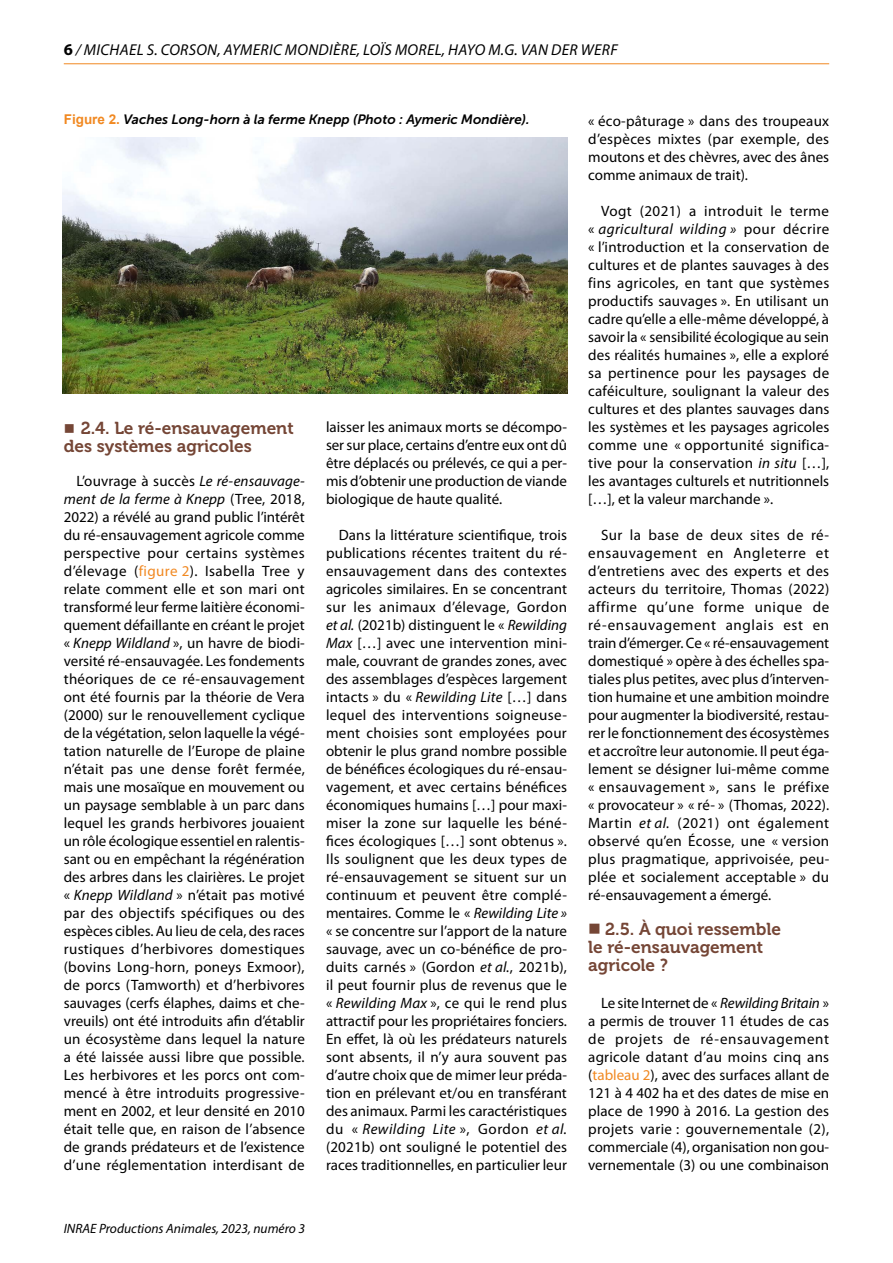
<style>
.page{position:relative;width:893px;height:1263px;background:#fff}
.page>*{position:absolute;margin:0;border:0;box-sizing:border-box;transform-origin:0 0}
.t1{font:17.25px/18px "Museo 700";color:#754636}
.t2{font:italic 15.75px "Myriad Pro";letter-spacing:.02em;color:#000}
.t3{font:15px/18px "Myriad Pro";color:#000;text-align:justify}
.t4{font:italic 13.5px "Museo Sans 700";color:#000}
.t5{font:italic 13.5px "Myriad Pro";color:#000}
.s1{font-weight:700;font-style:normal;font-size:16.5px}
.s2{font-family:"Arial";font-weight:700;font-style:normal;color:#f18922}
.s3{font-style:italic}
.s4{color:#f18922}
</style>
<div class="page">
<hr style="left:64px;top:63px;width:765px;height:1px;background:#f18922">
<img style="left:63px;top:137px;width:505px;height:257px">
<p class="t2" style="left:64px;top:40px;width:42px"><span class="s1">6</span> / Michael</p>
<p class="t2" style="left:147px;top:40px;width:33px">s. Corson</p>
<p class="t2" style="left:217px;top:40px;width:33px">, Aymeric</p>
<p class="t2" style="left:285px;top:40px;width:11px">mondière</p>
<p class="t2" style="left:357px;top:40px;width:49px">, Loïs morel</p>
<p class="t2" style="left:442px;top:40px;width:177px">, Hayo M.G. VAN DER WERF</p>
<p class="t4" style="left:64px;top:112px;width:467px"><span class="s2">Figure 2.</span> Vaches Long-horn à la ferme Knepp (Photo : Aymeric Mondière).</p>
<p class="t1" style="left:64px;top:419px;width:231px;text-indent:17px">2.4. Le ré-ensauvagement des systèmes agricoles</p>
<p class="t3" style="left:64px;top:472px;width:243px;text-indent:13px">L’ouvrage à succès <span class="s3">Le ré-ensauvage&shy;ment de la ferme à Knepp</span> (Tree, 2018, 2022) a révélé au grand public l’intérêt du ré-ensauvagement agricole comme perspective pour certains systèmes d’élevage (<span class="s4">figure 2</span>). Isabella Tree y relate comment elle et son mari ont transformé leur ferme laitière économi&shy;quement défaillante en créant le projet « <span class="s3">Knepp Wildland</span> », un havre de biodi&shy;versité ré-ensauvagée. Les fondements théoriques de ce ré-ensauvagement ont été fournis par la théorie de Vera (2000) sur le renouvellement cyclique de la végétation, selon laquelle la végé&shy;tation naturelle de l’Europe de plaine n’était pas une dense forêt fermée, mais une mosaïque en mouvement ou un paysage semblable à un parc dans lequel les grands herbivores jouaient un rôle écologique essentiel en ralentis&shy;sant ou en empêchant la régénération des arbres dans les clairières. Le projet « <span class="s3">Knepp Wildland</span> » n’était pas motivé par des objectifs spécifiques ou des espèces cibles. Au lieu de cela, des races rustiques d’herbivores domestiques (bovins Long-horn, poneys Exmoor), de porcs (Tamworth) et d’herbivores sauvages (cerfs élaphes, daims et che&shy;vreuils) ont été introduits afin d’établir un écosystème dans lequel la nature a été laissée aussi libre que possible.<br>Les herbivores et les porcs ont com&shy;mencé à être introduits progressive&shy;ment en 2002, et leur densité en 2010 était telle que, en raison de l’absence de grands prédateurs et de l’existence d’une réglementation interdisant de</p>
<p class="t5" style="left:64px;top:1220px;width:243px">INRAE Productions Animales, 2023, numéro 3</p>
<p class="t3" style="left:326px;top:418px;width:243px">laisser les animaux morts se décompo&shy;ser sur place, certains d’entre eux ont dû être déplacés ou prélevés, ce qui a per&shy;mis d’obtenir une production de viande biologique de haute qualité.</p>
<p class="t3" style="left:326px;top:526px;width:243px;text-indent:13px">Dans la littérature scientifique, trois publications récentes traitent du ré&shy;ensauvagement dans des contextes agricoles similaires. En se concentrant sur les animaux d’élevage, Gordon <span class="s3">et al.</span> (2021b) distinguent le « <span class="s3">Rewilding Max</span> […] avec une intervention mini&shy;male, couvrant de grandes zones, avec des assemblages d’espèces largement intacts » du « <span class="s3">Rewilding Lite</span> […] dans lequel des interventions soigneuse&shy;ment choisies sont employées pour obtenir le plus grand nombre possible de bénéfices écologiques du ré-ensau&shy;vagement, et avec certains bénéfices économiques humains […] pour maxi&shy;miser la zone sur laquelle les béné&shy;fices écologiques […] sont obtenus ».<br>Ils soulignent que les deux types de ré-ensauvagement se situent sur un continuum et peuvent être complé&shy;mentaires. Comme le « <span class="s3">Rewilding Lite » </span>« se concentre sur l’apport de la nature sauvage, avec un co-bénéfice de pro&shy;duits carnés » (Gordon <span class="s3">et al.</span>, 2021b), il peut fournir plus de revenus que le « <span class="s3">Rewilding Max</span> », ce qui le rend plus attractif pour les propriétaires fonciers.<br>En effet, là où les prédateurs naturels sont absents, il n’y aura souvent pas d’autre choix que de mimer leur préda&shy;tion en prélevant et/ou en transférant des animaux. Parmi les caractéristiques du « <span class="s3">Rewilding Lite</span> », Gordon <span class="s3">et al. </span>(2021b) ont souligné le potentiel des races traditionnelles, en particulier leur</p>
<p class="t3" style="left:588px;top:112px;width:242px">« éco-pâturage » dans des troupeaux d’espèces mixtes (par exemple, des moutons et des chèvres, avec des ânes comme animaux de trait).</p>
<p class="t3" style="left:588px;top:202px;width:243px;text-indent:13px">Vogt (2021) a introduit le terme « <span class="s3">agricultural wilding »</span> pour décrire « l’introduction et la conservation de cultures et de plantes sauvages à des fins agricoles, en tant que systèmes productifs sauvages ». En utilisant un cadre qu’elle a elle-même développé, à savoir la « sensibilité écologique au sein des réalités humaines », elle a exploré sa pertinence pour les paysages de caféiculture, soulignant la valeur des cultures et des plantes sauvages dans les systèmes et les paysages agricoles comme une « opportunité significa&shy;tive pour la conservation <span class="s3">in situ</span> […], les avantages culturels et nutritionnels […], et la valeur marchande ».</p>
<p class="t3" style="left:588px;top:526px;width:243px;text-indent:13px">Sur la base de deux sites de ré&shy;ensauvagement en Angleterre et d’entretiens avec des experts et des acteurs du territoire, Thomas (2022) affirme qu’une forme unique de ré-ensauvagement anglais est en train d’émerger. Ce « ré-ensauvagement domestiqué » opère à des échelles spa&shy;tiales plus petites, avec plus d’interven&shy;tion humaine et une ambition moindre pour augmenter la biodiversité, restau&shy;rer le fonctionnement des écosystèmes et accroître leur autonomie. Il peut éga&shy;lement se désigner lui-même comme « ensauvagement », sans le préfixe « provocateur » « ré- » (Thomas, 2022).<br>Martin <span class="s3">et al.</span> (2021) ont également observé qu’en Écosse, une « version plus pragmatique, apprivoisée, peu&shy;plée et socialement acceptable » du ré-ensauvagement a émergé.</p>
<p class="t1" style="left:588px;top:920px;width:194px;text-indent:17px">2.5. À quoi ressemble le ré-ensauvagement agricole ?</p>
<p class="t3" style="left:588px;top:994px;width:242px;text-indent:13px">Le site Internet de « <span class="s3">Rewilding Britain</span> » a permis de trouver 11 études de cas de projets de ré-ensauvagement agricole datant d’au moins cinq ans (<span class="s4">tableau 2</span>), avec des surfaces allant de 121 à 4 402 ha et des dates de mise en place de 1990 à 2016. La gestion des projets varie : gouvernementale (2), commerciale (4), organisation non gou&shy;vernementale (3) ou une combinaison</p>
</div>
